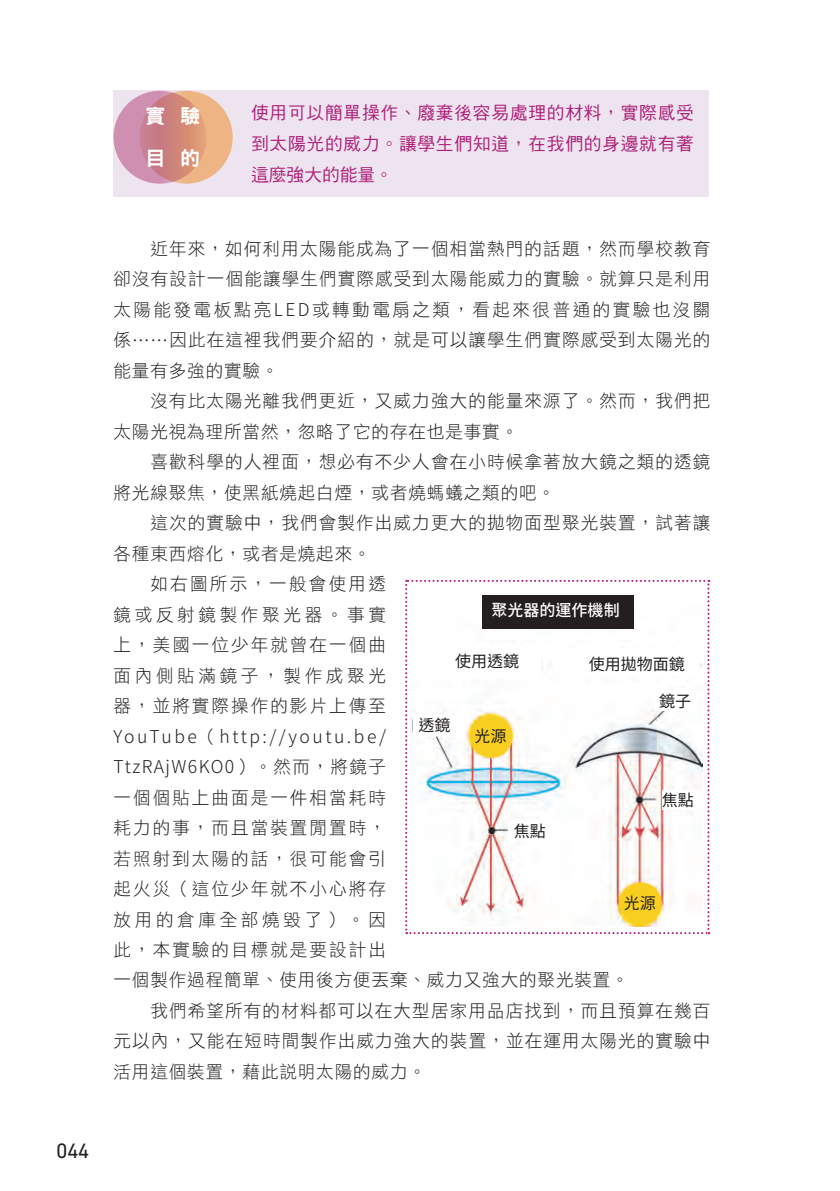
<style>
.page{position:relative;width:840px;height:1191px;background:#fff}
.page>*{position:absolute;margin:0;border:0;box-sizing:border-box;transform-origin:0 0}
.t1{font:21.2px "DIN Next LT Pro";color:#231f20}
.t2{font:19.8px/42.2px "DF Hei Std W9";color:#fff}
.t3{font:17.8px "DF Hei Std W3";letter-spacing:.065em;color:#231f20}
.t4{font:17.8px "DF Hei Std W3";letter-spacing:.115em;color:#231f20}
.t5{font:17.8px/31.2px "DF Hei Std W5";letter-spacing:.04em;color:#ad227a;text-align:justify}
.t6{font:17.8px "DF Hei Std W3";letter-spacing:.21em;color:#231f20}
.t7{font:17.8px "DF Hei Std W3";letter-spacing:.14em;color:#231f20}
.t8{font:300 17.8px "Noto Sans CJ Ktc";letter-spacing:.145em;color:#231f20}
.t9{font:300 17.8px "Noto Sans CJ Ktc";letter-spacing:.08em;color:#231f20}
.t10{font:17.8px "DF Hei Std W3";letter-spacing:.13em;color:#231f20}
.t11{font:16px "Noto Sans CJ Ktc";color:#231f20}
.t12{font:500 16px "Noto Sans CJ Ktc";color:#fff}
.s1{font-family:"Noto Sans CJ Ktc";font-weight:300}
.s2{font-family:"DF Hei Std W3";font-weight:400}
</style>
<div class="page">
<hr style="left:839px;top:92px;width:1px;height:78px;background:#ad227a">
<div style="left:113px;top:91px;width:596px;height:106px;background:#eee4f0"></div>
<div style="left:139px;top:91px;width:93px;height:93px;background:#eeb484;border-radius:50%"></div>
<svg style="left:113px;top:91px;width:93px;height:93px;background:#cf898f"></svg>
<svg style="left:405px;top:580px;width:304px;height:354px"></svg>
<p class="t2" style="left:145px;top:95px;width:56px">實 驗目 的</p>
<p class="t5" style="left:251px;top:97px;width:444px">使用可以簡單操作、廢棄後容易處理的材料，實際感受到太陽光的威力。讓學生們知道，在我們的身邊就有著這麼強大的能量。</p>
<p class="t3" style="left:150px;top:239px;width:561px">近年來，如何利用太陽能成為了一個相當熱門的話題，然而學校教育</p>
<p class="t3" style="left:113px;top:269px;width:598px">卻沒有設計一個能讓學生們實際感受到太陽能威力的實驗。就算只是利用</p>
<p class="t7" style="left:113px;top:300px;width:598px">太陽能發電板點亮<span class="s1">LED</span>或轉動電扇之類，看起來很普通的實驗也沒關</p>
<p class="t3" style="left:113px;top:330px;width:598px">係<span class="s1">……</span>因此在這裡我們要介紹的，就是可以讓學生們實際感受到太陽光的</p>
<p class="t3" style="left:113px;top:361px;width:166px">能量有多強的實驗。</p>
<p class="t3" style="left:150px;top:391px;width:561px">沒有比太陽光離我們更近，又威力強大的能量來源了。然而，我們把</p>
<p class="t3" style="left:113px;top:422px;width:406px">太陽光視為理所當然，忽略了它的存在也是事實。</p>
<p class="t3" style="left:150px;top:452px;width:561px">喜歡科學的人裡面，想必有不少人會在小時候拿著放大鏡之類的透鏡</p>
<p class="t3" style="left:113px;top:483px;width:443px">將光線聚焦，使黑紙燒起白煙，或者燒螞蟻之類的吧。</p>
<p class="t3" style="left:150px;top:513px;width:561px">這次的實驗中，我們會製作出威力更大的拋物面型聚光裝置，試著讓</p>
<p class="t3" style="left:113px;top:543px;width:258px">各種東西熔化，或者是燒起來。</p>
<p class="t10" style="left:150px;top:574px;width:237px">如右圖所示，一般會使用透</p>
<p class="t6" style="left:113px;top:604px;width:274px">鏡或反射鏡製作聚光器。事實</p>
<p class="t4" style="left:113px;top:635px;width:274px">上，美國一位少年就曾在一個曲</p>
<p class="t6" style="left:113px;top:665px;width:274px">面內側貼滿鏡子，製作成聚光</p>
<p class="t4" style="left:113px;top:696px;width:274px">器，並將實際操作的影片上傳至</p>
<p class="t8" style="left:113px;top:726px;width:274px">YouTube<span class="s2">（</span>http://youtu.be/</p>
<p class="t9" style="left:113px;top:756px;width:274px">TtzRAjW6KO0<span class="s2">）。然而，將鏡子</span></p>
<p class="t4" style="left:113px;top:787px;width:274px">一個個貼上曲面是一件相當耗時</p>
<p class="t4" style="left:113px;top:818px;width:274px">耗力的事，而且當裝置閒置時，</p>
<p class="t4" style="left:113px;top:848px;width:274px">若照射到太陽的話，很可能會引</p>
<p class="t4" style="left:113px;top:879px;width:274px">起火災（這位少年就不小心將存</p>
<p class="t6" style="left:113px;top:909px;width:274px">放用的倉庫全部燒毀了）。因</p>
<p class="t4" style="left:113px;top:940px;width:274px">此，本實驗的目標就是要設計出</p>
<p class="t3" style="left:113px;top:970px;width:516px">一個製作過程簡單、使用後方便丟棄、威力又強大的聚光裝置。</p>
<p class="t3" style="left:150px;top:1001px;width:561px">我們希望所有的材料都可以在大型居家用品店找到，而且預算在幾百</p>
<p class="t3" style="left:113px;top:1031px;width:598px">元以內，又能在短時間製作出威力強大的裝置，並在運用太陽光的實驗中</p>
<p class="t3" style="left:113px;top:1062px;width:314px">活用這個裝置，藉此說明太陽的威力。</p>
<p class="t12" style="left:491px;top:601px;width:130px">聚光器的運作機制</p>
<p class="t11" style="left:455px;top:652px;width:66px">使用透鏡</p>
<p class="t11" style="left:588px;top:655px;width:98px">使用拋物面鏡</p>
<p class="t11" style="left:658px;top:692px;width:34px">鏡子</p>
<p class="t11" style="left:418px;top:716px;width:34px">透鏡</p>
<p class="t11" style="left:474px;top:726px;width:34px">光源</p>
<p class="t11" style="left:661px;top:791px;width:34px">焦點</p>
<p class="t11" style="left:513px;top:822px;width:34px">焦點</p>
<p class="t11" style="left:623px;top:893px;width:34px">光源</p>
<p class="t1" style="left:56px;top:1138px;width:35px">044</p>
</div>
